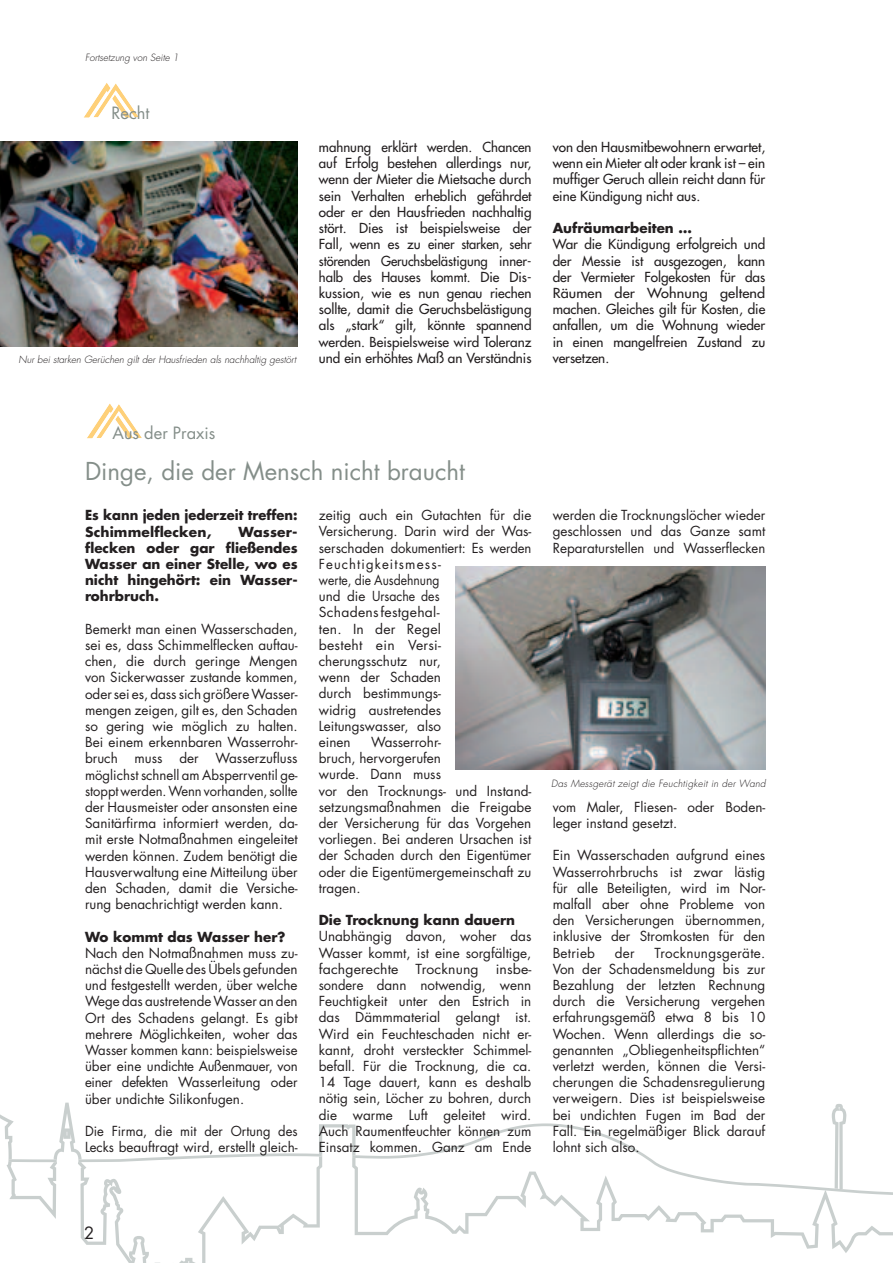
<style>
.page{position:relative;width:893px;height:1263px;background:#fff}
.page>*{position:absolute;margin:0;border:0;box-sizing:border-box;transform-origin:0 0}
.t1{font:24px "Futura";color:#848e89}
.t2{font:16.5px "Futura";color:#848e89}
.t3{font:16.5px "Futura";color:#231f20}
.t4{font:13.5px/16.2px "Futura";color:#231f20;text-align:justify}
.t5{font:13.5px/16.2px "Futura";color:#231f20;text-align:justify}
.t6{font:13.5px/16.2px "Futura";color:#231f20;text-align:justify;scale:1.04 1}
.t7{font:700 13.5px/16.2px "Futura";color:#231f20}
.t8{font:13.5px/16.2px "Futura";color:#231f20;scale:.96 1}
.t9{font:italic 300 9.75px "Futura";color:#231f20}
.t10{font:italic 300 9.75px "Futura";letter-spacing:.02em;color:#231f20}
</style>
<div class="page">
<svg style="left:87px;top:403px;width:55px;height:36px"></svg>
<svg style="left:84px;top:83px;width:55px;height:35px"></svg>
<svg style="left:0;top:1102px;width:893px;height:161px"></svg>
<svg style="left:105px;top:1104px;width:741px;height:117px"></svg>
<svg style="left:0;top:1123px;width:893px;height:72px"></svg>
<img style="left:0;top:142px;width:298px;height:205px">
<img style="left:455px;top:566px;width:310px;height:204px">
<p class="t9" style="left:85px;top:52px;width:95px">Fortsetzung von Seite 1</p>
<p class="t2" style="left:112px;top:105px;width:40px">Recht</p>
<p class="t9" style="left:18px;top:355px;width:279px">Nur bei starken Gerüchen gilt der Hausfrieden als nachhaltig gestört</p>
<p class="t5" style="left:319px;top:140px;width:214px">mahnung erklärt werden. Chancen auf Erfolg bestehen allerdings nur, wenn der Mieter die Mietsache durch sein Verhalten erheblich gefährdet oder er den Hausfrieden nachhaltig stört. Dies ist beispielsweise der Fall, wenn es zu einer starken, sehr störenden Geruchsbelästigung inner&shy;halb des Hauses kommt. Die Dis&shy;kussion, wie es nun genau riechen sollte, damit die Geruchsbelästigung als „stark“ gilt, könnte spannend werden. Beispielsweise wird Toleranz und ein erhöhtes Maß an Verständnis</p>
<p class="t5" style="left:553px;top:140px;width:214px">von den Hausmitbewohnern erwartet, wenn ein Mieter alt oder krank ist – ein muffiger Geruch allein reicht dann für eine Kündigung nicht aus.</p>
<p class="t7" style="left:553px;top:221px;width:141px">Aufräumarbeiten …</p>
<p class="t5" style="left:553px;top:237px;width:214px">War die Kündigung erfolgreich und der Messie ist ausgezogen, kann der Vermieter Folgekosten für das Räumen der Wohnung geltend machen. Gleiches gilt für Kosten, die anfallen, um die Wohnung wieder in einen mangelfreien Zustand zu versetzen.</p>
<p class="t2" style="left:113px;top:426px;width:104px">Aus der Praxis</p>
<h1 class="t1" style="left:85px;top:460px;width:381px">Dinge, die der Mensch nicht braucht</h1>
<p class="t7" style="left:85px;top:508px;width:214px">Es kann jeden jederzeit treffen:<br>Schimmelflecken,</p>
<p class="t4" style="left:319px;top:508px;width:214px;text-align:left">zeitig auch ein Gutachten für die<br>Versicherung. Darin wird der Was&shy;serschaden dokumentiert: Es werden<br>Feuchtigkeitsmess-<br>werte, die Ausdehnung<br>und die Ursache des<br>Schadens festgehal-<br>ten. In der Regel<br>besteht ein Versi&shy;cherungsschutz nur,<br>wenn der Schaden<br>durch bestimmungs-<br>widrig austretendes<br>Leitungswasser, also<br>einen</p>
<p class="t7" style="left:85px;top:525px;width:214px;text-align:justify;text-indent:153px">Wasser&shy;flecken oder gar fließendes Wasser an einer Stelle, wo es nicht hingehört: ein Wasser&shy;rohrbruch.</p>
<p class="t4" style="left:85px;top:622px;width:214px">Bemerkt man einen Wasserschaden, sei es, dass Schimmelflecken auftau&shy;chen, die durch geringe Mengen von Sickerwasser zustande kommen, oder sei es, dass sich größere Wasser&shy;mengen zeigen, gilt es, den Schaden so gering wie möglich zu halten.<br>Bei einem erkennbaren Wasserrohr&shy;bruch muss der Wasserzufluss möglichst schnell am Absperrventil ge&shy;stoppt werden. Wenn vorhanden, sollte der Hausmeister oder ansonsten eine Sanitärfirma informiert werden, da&shy;mit erste Notmaßnahmen eingeleitet werden können. Zudem benötigt die Hausverwaltung eine Mitteilung über den Schaden, damit die Versiche&shy;rung benachrichtigt werden kann.</p>
<p class="t7" style="left:85px;top:930px;width:202px">Wo kommt das Wasser her?</p>
<p class="t4" style="left:85px;top:946px;width:214px">Nach den Notmaßnahmen muss zu&shy;nächst die Quelle des Übels gefunden und festgestellt werden, über welche Wege das austretende Wasser an den Ort des Schadens gelangt. Es gibt mehrere Möglichkeiten, woher das Wasser kommen kann: beispielsweise über eine undichte Außenmauer, von einer defekten Wasserleitung oder über undichte Silikonfugen.</p>
<p class="t8" style="left:85px;top:1124px;width:223px">Die Firma, die mit der Ortung des<br>Lecks beauftragt wird, erstellt gleich-</p>
<p class="t4" style="left:319px;top:735px;width:214px;text-align:left;text-indent:52px">Wasserrohr-<br>bruch, hervorgerufen<br>wurde. Dann muss<br>vor den Trocknungs- und Instand&shy;setzungsmaßnahmen die Freigabe der Versicherung für das Vorgehen vorliegen. Bei anderen Ursachen ist der Schaden durch den Eigentümer oder die Eigentümergemeinschaft zu tragen.</p>
<p class="t7" style="left:319px;top:913px;width:198px">Die Trocknung kann dauern</p>
<p class="t4" style="left:319px;top:929px;width:214px">Unabhängig davon, woher das Wasser kommt, ist eine sorgfältige, fachgerechte</p>
<p class="t6" style="left:319px;top:962px;width:206px;text-indent:177px">insbe&shy;sondere dann notwendig, wenn Feuchtigkeit unter den Estrich in das Dämmmaterial gelangt ist.<br>Wird ein Feuchteschaden nicht er&shy;kannt, droht versteckter Schimmel&shy;befall. Für die Trocknung, die ca.<br>14 Tage dauert, kann es deshalb nötig sein, Löcher zu bohren, durch die warme Luft geleitet wird.<br>Auch Raumentfeuchter können zum Einsatz kommen. Ganz am Ende</p>
<p class="t6" style="left:416px;top:962px;width:62px">Trocknung</p>
<p class="t4" style="left:553px;top:508px;width:214px">werden die Trocknungslöcher wieder geschlossen und das Ganze samt Reparaturstellen und Wasserflecken</p>
<p class="t10" style="left:551px;top:779px;width:216px">Das Messgerät zeigt die Feuchtigkeit in der Wand</p>
<p class="t4" style="left:553px;top:800px;width:214px">vom Maler, Fliesen- oder Boden&shy;leger instand gesetzt.</p>
<p class="t4" style="left:553px;top:848px;width:214px">Ein Wasserschaden aufgrund eines Wasserrohrbruchs ist zwar lästig für alle Beteiligten, wird im Nor&shy;malfall aber ohne Probleme von den Versicherungen übernommen, inklusive der Stromkosten für den Betrieb</p>
<p class="t4" style="left:553px;top:946px;width:214px;text-indent:102px">Trocknungsgeräte.<br>Von der Schadensmeldung bis zur Bezahlung der letzten Rechnung durch die Versicherung vergehen erfahrungsgemäß etwa 8 bis 10<br>Wochen. Wenn allerdings die so&shy;genannten „Obliegenheitspflichten“ verletzt werden, können die Versi&shy;cherungen die Schadensregulierung verweigern. Dies ist beispielsweise bei undichten Fugen im Bad der Fall. Ein regelmäßiger Blick darauf lohnt sich also.</p>
<p class="t4" style="left:615px;top:946px;width:21px">der</p>
<p class="t3" style="left:84px;top:1226px;width:12px">2</p>
</div>
